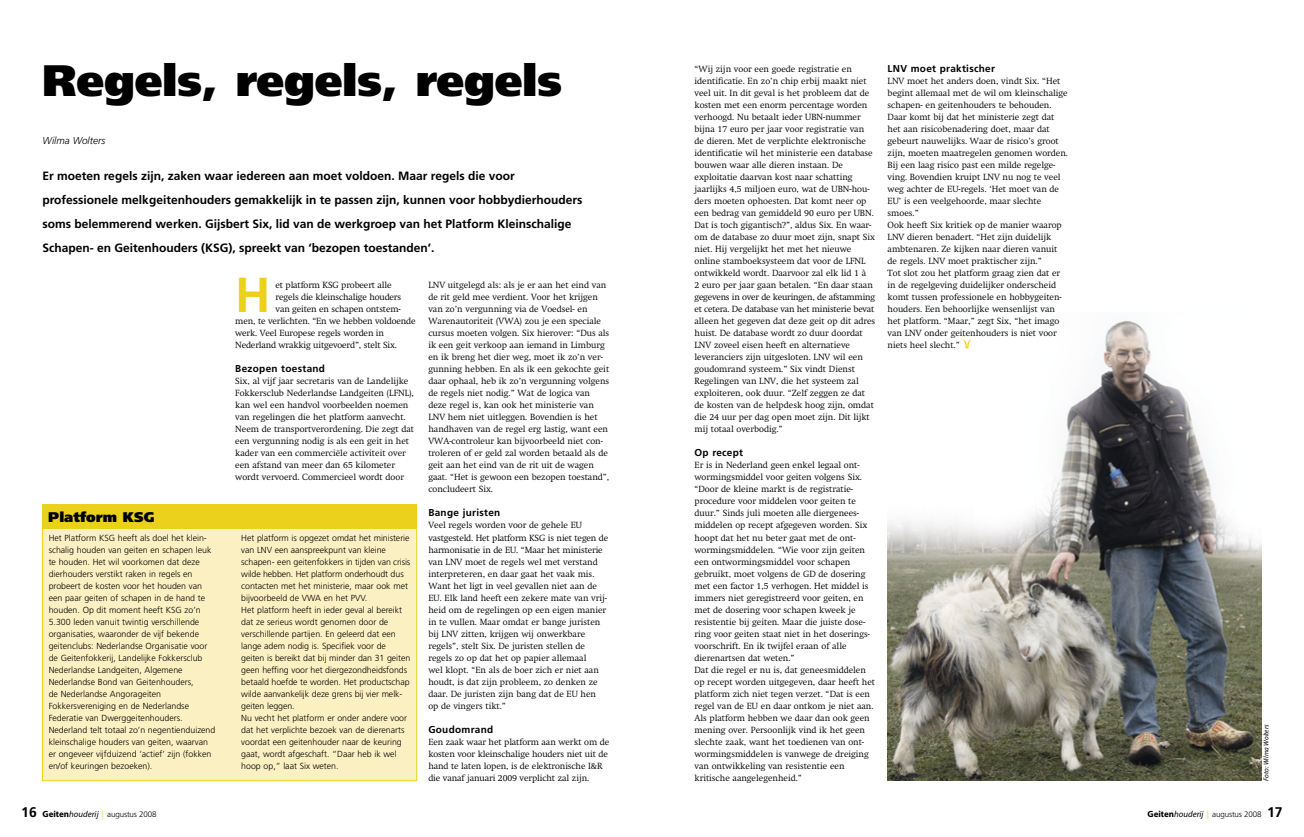
<style>
.page{position:relative;width:1304px;height:837px;background:#fff}
.page>*{position:absolute;margin:0;border:0;box-sizing:border-box;transform-origin:0 0}
.t1{font:700 49.1px "Frutiger LT Std";color:#ecd11c}
.t2{font:900 44px "Frutiger LT Std";letter-spacing:-.005em;color:#000}
.t3{font:900 14px "Frutiger LT Std";color:#000}
.t4{font:700 12px/24px "Frutiger LT Std";color:#000}
.t5{font:700 10px "Frutiger LT Std";letter-spacing:.03em;color:#000}
.t6{font:italic 300 10px "Frutiger LT Std";color:#000}
.t7{font:300 8.8px/12px "Swift";color:#000}
.t8{font:300 8.8px/12px "Frutiger LT Std";color:#000}
.t9{font:300 8px "Frutiger LT Std";letter-spacing:-.015em;color:#000}
.t10{font:italic 7px "Myriad Pro";color:#000}
.s1{font-weight:700;font-size:14px}
.s2{font-family:"Myriad Pro";font-weight:700;font-size:9px}
.s3{font-family:"Myriad Pro";font-weight:400;font-style:italic;font-size:8.8px}
.s4{font-family:"Myriad Pro";font-weight:400;font-style:italic;font-size:9px;color:#ecd11c}
</style>
<div class="page">
<img style="left:887px;top:320px;width:374px;height:460px">
<svg style="left:962px;top:339px;width:10px;height:9px"></svg>
<div style="left:43px;top:504px;width:374px;height:276px;background:#fbf0c1"></div>
<div style="left:43px;top:504px;width:374px;height:24px;background:#ecd11c"></div>
<h2 class="t2" style="left:43px;top:54px;width:521px">Regels, regels, regels</h2>
<p class="t6" style="left:43px;top:135px;width:64px">Wilma Wolters</p>
<p class="t4" style="left:43px;top:164px;width:541px">Er moeten regels zijn, zaken waar iedereen aan moet voldoen. Maar regels die voor professionele melkgeitenhouders gemakkelijk in te passen zijn, kunnen voor hobbydierhouders soms belemmerend werken. Gijsbert Six, lid van de werkgroep van het Platform Kleinschalige Schapen- en Geitenhouders (KSG), spreekt van ‘bezopen toestanden’.</p>
<h3 class="t3" style="left:48px;top:508px;width:108px">Platform KSG</h3>
<h1 class="t1" style="left:235px;top:266px;width:37px">H</h1>
<p class="t7" style="left:276px;top:279px;width:117px">et platform KSG probeert alle</p>
<p class="t7" style="left:276px;top:291px;width:127px">regels die kleinschalige houders</p>
<p class="t7" style="left:276px;top:303px;width:127px">van geiten en schapen ontstem-</p>
<p class="t7" style="left:235px;top:315px;width:182px">men, te verlichten. “En we hebben voldoende</p>
<p class="t7" style="left:235px;top:327px;width:150px">werk. Veel Europese regels worden in</p>
<p class="t7" style="left:235px;top:339px;width:163px">Nederland wrakkig uitgevoerd”, stelt Six.</p>
<p class="t5" style="left:235px;top:363px;width:91px">Bezopen toestand</p>
<p class="t7" style="left:235px;top:375px;width:180px">Six, al vijf jaar secretaris van de Landelijke Fokkersclub Nederlandse Landgeiten (LFNL), kan wel een handvol voorbeelden noemen van regelingen die het platform aanvecht.<br>Neem de transportverordening. Die zegt dat een vergunning nodig is als een geit in het kader van een commerciële activiteit over een afstand van meer dan 65 kilometer wordt vervoerd. Commercieel wordt door</p>
<p class="t8" style="left:49px;top:531px;width:168px">Het Platform KSG heeft als doel het klein&shy;schalig houden van geiten en schapen leuk te houden. Het wil voorkomen dat deze dierhouders verstikt raken in regels en probeert de kosten voor het houden van een paar geiten of schapen in de hand te houden. Op dit moment heeft KSG zo’n 5.300 leden vanuit twintig verschillende organisaties, waaronder de vijf bekende geitenclubs: Nederlandse Organisatie voor de Geitenfokkerij, Landelijke Fokkersclub Nederlandse Landgeiten, Algemene Nederlandse Bond van Geitenhouders,<br>de Nederlandse Angorageiten Fokkersvereniging en de Nederlandse Federatie van Dwerggeitenhouders.<br>Nederland telt totaal zo’n negentienduizend kleinschalige houders van geiten, waarvan er ongeveer vijfduizend ‘actief’ zijn (fokken en/of keuringen bezoeken).</p>
<p class="t8" style="left:241px;top:531px;width:171px">Het platform is opgezet omdat het ministerie van LNV een aanspreekpunt van kleine schapen- een geitenfokkers in tijden van crisis wilde hebben. Het platform onderhoudt dus contacten met het ministerie, maar ook met bijvoorbeeld de VWA en het PVV.<br>Het platform heeft in ieder geval al bereikt dat ze serieus wordt genomen door de verschillende partijen. En geleerd dat een lange adem nodig is. Specifiek voor de geiten is bereikt dat bij minder dan 31 geiten geen heffing voor het diergezondheidsfonds betaald hoefde te worden. Het productschap wilde aanvankelijk deze grens bij vier melk&shy;geiten leggen.<br>Nu vecht het platform er onder andere voor dat het verplichte bezoek van de dierenarts voordat een geitenhouder naar de keuring gaat, wordt afgeschaft. “Daar heb ik wel hoop op,” laat Six weten.</p>
<p class="t7" style="left:428px;top:279px;width:183px">LNV uitgelegd als: als je er aan het eind van de rit geld mee verdient. Voor het krijgen van zo’n vergunning via de Voedsel- en Warenautoriteit (VWA) zou je een speciale cursus moeten volgen. Six hierover: “Dus als ik een geit verkoop aan iemand in Limburg en ik breng het dier weg, moet ik zo’n ver&shy;gunning hebben. En als ik een gekochte geit daar ophaal, heb ik zo’n vergunning volgens de regels niet nodig.” Wat de logica van deze regel is, kan ook het ministerie van LNV hem niet uitleggen. Bovendien is het handhaven van de regel erg lastig, want een VWA-controleur kan bijvoorbeeld niet con&shy;troleren of er geld zal worden betaald als de geit aan het eind van de rit uit de wagen gaat. “Het is gewoon een bezopen toestand”, concludeert Six.</p>
<p class="t5" style="left:428px;top:507px;width:73px">Bange juristen</p>
<p class="t7" style="left:428px;top:519px;width:181px">Veel regels worden voor de gehele EU vastgesteld. Het platform KSG is niet tegen de harmonisatie in de EU. “Maar het ministerie van LNV moet de regels wel met verstand interpreteren, en daar gaat het vaak mis.<br>Want het ligt in veel gevallen niet aan de EU. Elk land heeft een zekere mate van vrij&shy;heid om de regelingen op een eigen manier in te vullen. Maar omdat er bange juristen bij LNV zitten, krijgen wij onwerkbare regels”, stelt Six. De juristen stellen de regels zo op dat het op papier allemaal<br>wel klopt. “En als de boer zich er niet aan houdt, is dat zijn probleem, zo denken ze daar. De juristen zijn bang dat de EU hen op de vingers tikt.”</p>
<p class="t5" style="left:428px;top:723px;width:66px">Goudomrand</p>
<p class="t7" style="left:428px;top:735px;width:182px">Een zaak waar het platform aan werkt om de kosten voor kleinschalige houders niet uit de hand te laten lopen, is de elektronische I&amp;R die vanaf januari 2009 verplicht zal zijn.</p>
<p class="t7" style="left:694px;top:63px;width:182px">“Wij zijn voor een goede registratie en identificatie. En zo’n chip erbij maakt niet veel uit. In dit geval is het probleem dat de kosten met een enorm percentage worden verhoogd. Nu betaalt ieder UBN-nummer bijna 17 euro per jaar voor registratie van de dieren. Met de verplichte elektronische identificatie wil het ministerie een database bouwen waar alle dieren instaan. De ex-ploitatie daarvan kost naar schatting jaarlijks 4,5 miljoen euro, wat de UBN-hou&shy;ders moeten ophoesten. Dat komt neer op een bedrag van gemiddeld 90 euro per UBN.<br>Dat is toch gigantisch?”, aldus Six. En waar&shy;om de database zo duur moet zijn, snapt Six niet. Hij vergelijkt het met het nieuwe online stamboeksysteem dat voor de LFNL ontwikkeld wordt. Daarvoor zal elk lid 1 à<br>2 euro per jaar gaan betalen. “En daar staan gegevens in over de keuringen, de afstamming et cetera. De database van het ministerie bevat alleen het gegeven dat deze geit op dit adres huist. De database wordt zo duur doordat LNV zoveel eisen heeft en alternatieve leveranciers zijn uitgesloten. LNV wil een goudomrand systeem.” Six vindt Dienst Regelingen van LNV, die het systeem zal exploiteren, ook duur. “Zelf zeggen ze dat de kosten van de helpdesk hoog zijn, omdat die 24 uur per dag open moet zijn. Dit lijkt mij totaal overbodig.”</p>
<p class="t5" style="left:694px;top:447px;width:50px">Op recept</p>
<p class="t7" style="left:694px;top:459px;width:182px">Er is in Nederland geen enkel legaal ont&shy;wormingsmiddel voor geiten volgens Six. “Door de kleine markt is de registratie&shy;procedure voor middelen voor geiten te duur.” Sinds juli moeten alle diergenees&shy;middelen op recept afgegeven worden. Six hoopt dat het nu beter gaat met de ont&shy;wormingsmiddelen. “Wie voor zijn geiten een ontwormingsmiddel voor schapen gebruikt, moet volgens de GD de dosering met een factor 1,5 verhogen. Het middel is immers niet geregistreerd voor geiten, en met de dosering voor schapen kweek je resistentie bij geiten. Maar die juiste dose&shy;ring voor geiten staat niet in het doserings&shy;voorschrift. En ik twijfel eraan of alle dierenartsen dat weten.”<br>Dat die regel er nu is, dat geneesmiddelen op recept worden uitgegeven, daar heeft het platform zich niet tegen verzet. “Dat is een regel van de EU en daar ontkom je niet aan.<br>Als platform hebben we daar dan ook geen mening over. Persoonlijk vind ik het geen slechte zaak, want het toedienen van ont&shy;wormingsmiddelen is vanwege de dreiging van ontwikkeling van resistentie een kritische aangelegenheid.”</p>
<p class="t5" style="left:888px;top:63px;width:109px">LNV moet praktischer</p>
<p class="t7" style="left:888px;top:75px;width:182px">LNV moet het anders doen, vindt Six. “Het begint allemaal met de wil om kleinschalige schapen- en geitenhouders te behouden.<br>Daar komt bij dat het ministerie zegt dat het aan risicobenadering doet, maar dat gebeurt nauwelijks. Waar de risico’s groot zijn, moeten maatregelen genomen worden.<br>Bij een laag risico past een milde regelge&shy;ving. Bovendien kruipt LNV nu nog te veel weg achter de EU-regels. ‘Het moet van de EU’ is een veelgehoorde, maar slechte smoes.”<br>Ook heeft Six kritiek op de manier waarop LNV dieren benadert. “Het zijn duidelijk ambtenaren. Ze kijken naar dieren vanuit de regels. LNV moet praktischer zijn.”<br>Tot slot zou het platform graag zien dat er in de regelgeving duidelijker onderscheid komt tussen professionele en hobbygeiten&shy;houders. Een behoorlijke wensenlijst van het platform. “Maar,” zegt Six, “het imago van LNV onder geitenhouders is niet voor niets heel slecht.”</p>
<p class="t10" style="left:1262px;top:780px;width:58px;rotate:-90deg">Foto: Wilma Wolters</p>
<p class="t9" style="left:21px;top:809px;width:137px"><span class="s1">16</span> <span class="s2">Geiten</span><span class="s3">houderij</span> <span class="s4">|</span> augustus 2008</p>
<p class="t9" style="left:1147px;top:809px;width:137px"><span class="s2">Geiten</span><span class="s3">houderij</span> <span class="s4">|</span> augustus 2008 <span class="s1">17</span></p>
</div>
